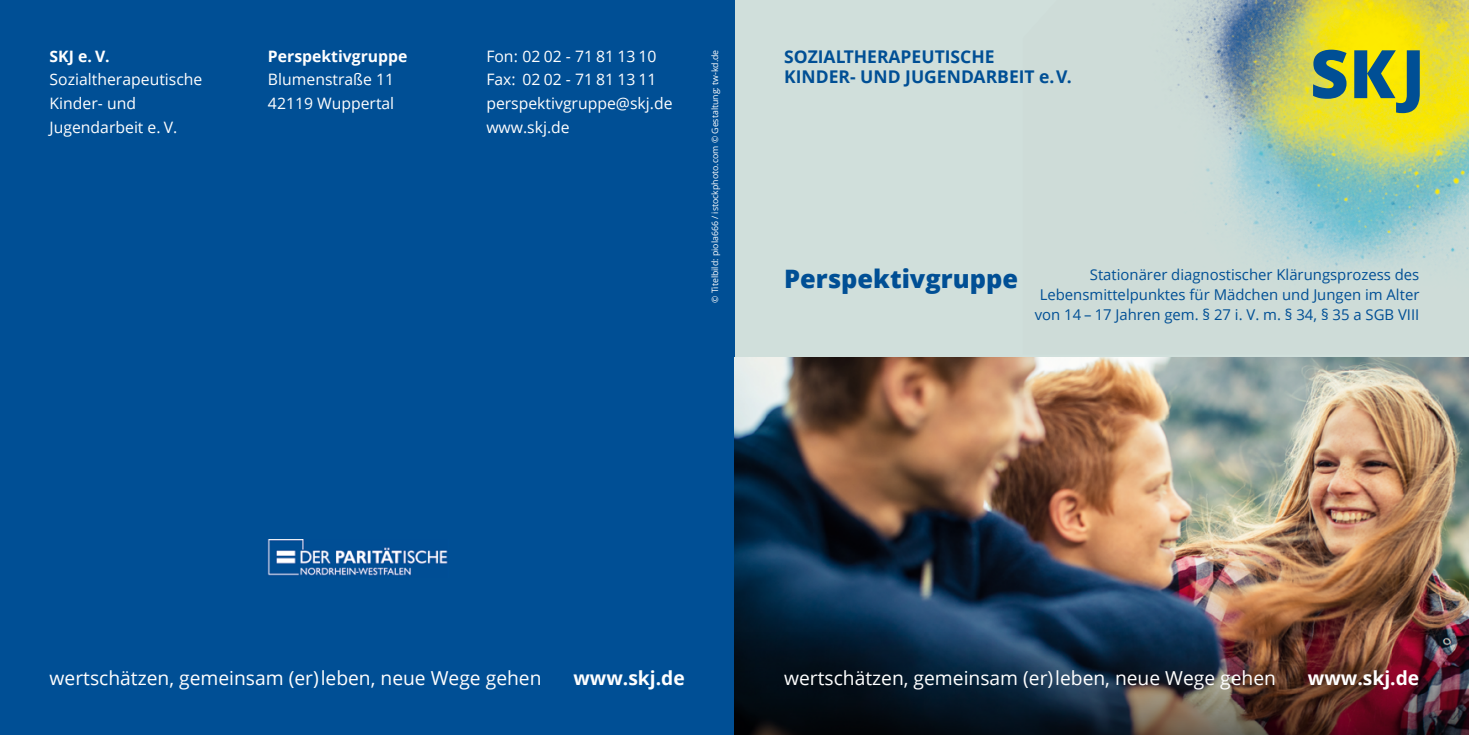
<style>
.page{position:relative;width:1469px;height:735px;background:#fff}
.page>*{position:absolute;margin:0;border:0;box-sizing:border-box;transform-origin:0 0}
.t1{font:800 25.38px "Open Sans";color:#004f95}
.t2{font:19.25px "Open Sans";color:#fff}
.t3{font:700 19.25px "Open Sans";color:#fff}
.t4{font:700 17.5px/20.1px "Open Sans";color:#004f95}
.t5{font:15.75px/23.6px "Open Sans";color:#fff}
.t6{font:700 15.75px "Open Sans";color:#fff}
.t7{font:14.88px/20.1px "Open Sans";color:#004f95;text-align:right}
.t8{font:8.75px "Open Sans";color:#fff}
</style>
<div class="page">
<div style="left:734px;top:0;width:734px;height:399px;background:#d0dfdb"></div>
<img style="left:1170px;top:0;width:298px;height:279px">
<svg style="left:1312px;top:50px;width:107px;height:63px;background:#7f9d51"></svg>
<div style="left:0;top:0;width:734px;height:734px;background:#004f95"></div>
<img style="left:267px;top:539px;width:181px;height:37px">
<img style="left:734px;top:357px;width:734px;height:273px">
<img style="left:734px;top:630px;width:734px;height:104px">
<p class="t6" style="left:50px;top:45px;width:62px">SKJ e. V.</p>
<p class="t5" style="left:50px;top:67px;width:154px">Sozialtherapeutische<br>Kinder- und<br>Jugendarbeit e. V.</p>
<p class="t6" style="left:268px;top:45px;width:141px">Perspektivgruppe</p>
<p class="t5" style="left:268px;top:67px;width:128px">Blumenstraße 11<br>42119 Wuppertal</p>
<p class="t5" style="left:486px;top:44px;width:188px">Fon: 02 02 - 71 81 13 10<br>Fax: 02 02 - 71 81 13 11 perspektivgruppe@skj.de www.skj.de</p>
<p class="t8" style="left:709px;top:303px;width:255px;rotate:-90deg">© Titelbild: piola666 / istockphoto.com © Gestaltung: tw-kd.de</p>
<p class="t4" style="left:784px;top:46px;width:289px">SOZIALTHERAPEUTISCHE<br>KINDER- UND JUGENDARBEIT e. V.</p>
<h1 class="t1" style="left:784px;top:259px;width:235px">Perspektivgruppe</h1>
<p class="t7" style="left:1034px;top:263px;width:386px">Stationärer diagnostischer Klärungsprozess des<br>Lebensmittelpunktes für Mädchen und Jungen im Alter von 14 – 17 Jahren gem. § 27 i. V. m. § 34, § 35 a SGB VIII</p>
<p class="t2" style="left:50px;top:664px;width:493px">wertschätzen, gemeinsam (er) leben, neue Wege gehen</p>
<p class="t3" style="left:573px;top:663px;width:113px">www.skj.de</p>
<p class="t2" style="left:784px;top:664px;width:493px">wertschätzen, gemeinsam (er) leben, neue Wege gehen</p>
<p class="t3" style="left:1307px;top:663px;width:113px">www.skj.de</p>
</div>
